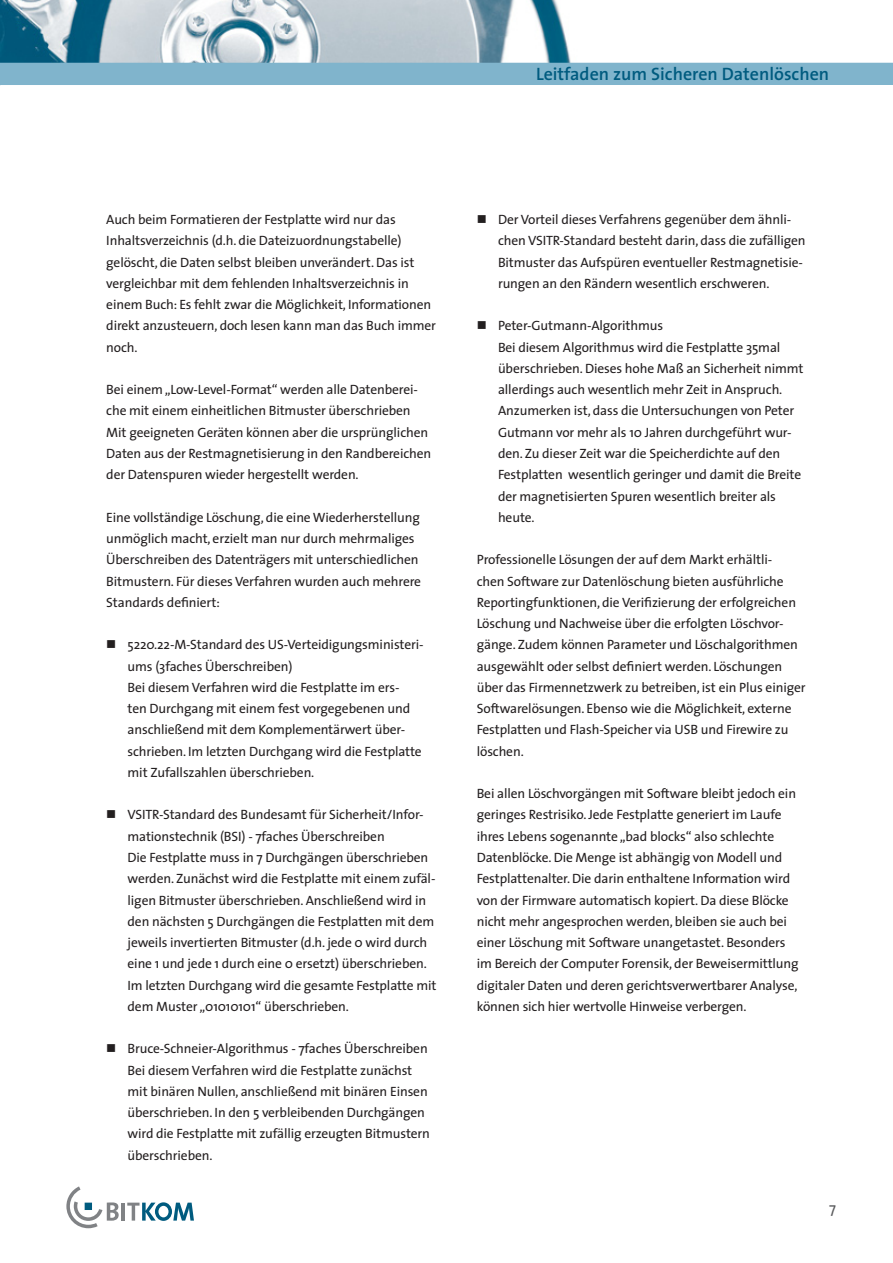
<style>
.page{position:relative;width:893px;height:1263px;background:#fff}
.page>*{position:absolute;margin:0;border:0;box-sizing:border-box;transform-origin:0 0}
.t1{font:600 18px "The Sans";color:#005b7f}
.t2{font:15px "The Sans";color:#57585a}
.Fließtext{font:13.5px/21.3px "The Sans";letter-spacing:-.01em;color:#231f20}
.Aufzählung_Ebene_1{font:13.5px/21.3px "The Sans";letter-spacing:-.01em;color:#231f20}
</style>
<div class="page">
<img style="left:0;top:0;width:618px;height:63px">
<div style="left:0;top:63px;width:893px;height:22px;background:#80b4cc"></div>
<svg style="left:66px;top:1186px;width:53px;height:42px"></svg>
<hr style="left:121px;top:1202px;width:4px;height:18px;background:#808285">
<div style="left:85px;top:1202px;width:7px;height:8px;background:#005b7f"></div>
<svg style="left:127px;top:1202px;width:67px;height:19px"></svg>
<h1 class="t1" style="left:536px;top:59px;width:295px">Leitfaden zum Sicheren Datenlöschen</h1>
<p class="Fließtext" style="left:106px;top:208px;width:331px">Auch beim Formatieren der Festplatte wird nur das Inhaltsverzeichnis (d.h. die Dateizuordnungstabelle) gelöscht, die Daten selbst bleiben unverändert. Das ist vergleichbar mit dem fehlenden Inhaltsverzeichnis in einem Buch: Es fehlt zwar die Möglichkeit, Informationen direkt anzusteuern, doch lesen kann man das Buch immer noch.</p>
<p class="Fließtext" style="left:106px;top:379px;width:326px">Bei einem „Low-Level-Format“ werden alle Datenberei&shy;che mit einem einheitlichen Bitmuster überschrieben Mit geeigneten Geräten können aber die ursprünglichen Daten aus der Restmagnetisierung in den Randbereichen der Datenspuren wieder hergestellt werden.</p>
<p class="Fließtext" style="left:106px;top:506px;width:316px">Eine vollständige Löschung, die eine Wiederherstellung unmöglich macht, erzielt man nur durch mehrmaliges Überschreiben des Datenträgers mit unterschiedlichen Bitmustern. Für dieses Verfahren wurden auch mehrere Standards definiert:</p>
<p class="Aufzählung_Ebene_1" style="left:128px;top:634px;width:298px">5220.22-M-Standard des US-Verteidigungsministeri&shy;ums (3faches Überschreiben)<br>Bei diesem Verfahren wird die Festplatte im ers-<br>ten Durchgang mit einem fest vorgegebenen und anschließend mit dem Komplementärwert über&shy;schrieben. Im letzten Durchgang wird die Festplatte mit Zufallszahlen überschrieben.</p>
<p class="Aufzählung_Ebene_1" style="left:128px;top:804px;width:310px">VSITR-Standard des Bundesamt für Sicherheit/Infor&shy;mationstechnik (BSI) - 7faches Überschreiben<br>Die Festplatte muss in 7 Durchgängen überschrieben werden. Zunächst wird die Festplatte mit einem zufäl&shy;ligen Bitmuster überschrieben. Anschließend wird in den nächsten 5 Durchgängen die Festplatten mit dem jeweils invertierten Bitmuster (d.h. jede 0 wird durch eine 1 und jede 1 durch eine 0 ersetzt) überschrieben.<br>Im letzten Durchgang wird die gesamte Festplatte mit dem Muster „01010101“ überschrieben.</p>
<p class="Aufzählung_Ebene_1" style="left:128px;top:1038px;width:304px">Bruce-Schneier-Algorithmus - 7faches Überschreiben Bei diesem Verfahren wird die Festplatte zunächst mit binären Nullen, anschließend mit binären Einsen überschrieben. In den 5 verbleibenden Durchgängen wird die Festplatte mit zufällig erzeugten Bitmustern überschrieben.</p>
<p class="Aufzählung_Ebene_1" style="left:498px;top:208px;width:309px">Der Vorteil dieses Verfahrens gegenüber dem ähnli&shy;chen VSITR-Standard besteht darin, dass die zufälligen Bitmuster das Aufspüren eventueller Restmagnetisie&shy;rungen an den Rändern wesentlich erschweren.</p>
<p class="Aufzählung_Ebene_1" style="left:498px;top:315px;width:307px">Peter-Gutmann-Algorithmus<br>Bei diesem Algorithmus wird die Festplatte 35mal überschrieben. Dieses hohe Maß an Sicherheit nimmt allerdings auch wesentlich mehr Zeit in Anspruch.<br>Anzumerken ist, dass die Untersuchungen von Peter Gutmann vor mehr als 10 Jahren durchgeführt wur&shy;den. Zu dieser Zeit war die Speicherdichte auf den Festplatten wesentlich geringer und damit die Breite der magnetisierten Spuren wesentlich breiter als heute.</p>
<p class="Fließtext" style="left:477px;top:549px;width:330px">Professionelle Lösungen der auf dem Markt erhältli-<br>chen Software zur Datenlöschung bieten ausführliche Reportingfunktionen, die Verifizierung der erfolgreichen Löschung und Nachweise über die erfolgten Löschvor&shy;gänge. Zudem können Parameter und Löschalgorithmen ausgewählt oder selbst definiert werden. Löschungen über das Firmennetzwerk zu betreiben, ist ein Plus einiger Softwarelösungen. Ebenso wie die Möglichkeit, externe Festplatten und Flash-Speicher via USB und Firewire zu löschen.</p>
<p class="Fließtext" style="left:477px;top:782px;width:323px">Bei allen Löschvorgängen mit Software bleibt jedoch ein geringes Restrisiko. Jede Festplatte generiert im Laufe ihres Lebens sogenannte „bad blocks“ also schlechte Datenblöcke. Die Menge ist abhängig von Modell und Festplattenalter. Die darin enthaltene Information wird von der Firmware automatisch kopiert. Da diese Blöcke nicht mehr angesprochen werden, bleiben sie auch bei einer Löschung mit Software unangetastet. Besonders im Bereich der Computer Forensik, der Beweisermittlung digitaler Daten und deren gerichtsverwertbarer Analyse, können sich hier wertvolle Hinweise verbergen.</p>
<p class="t2" style="left:829px;top:1195px;width:8px">7</p>
</div>
